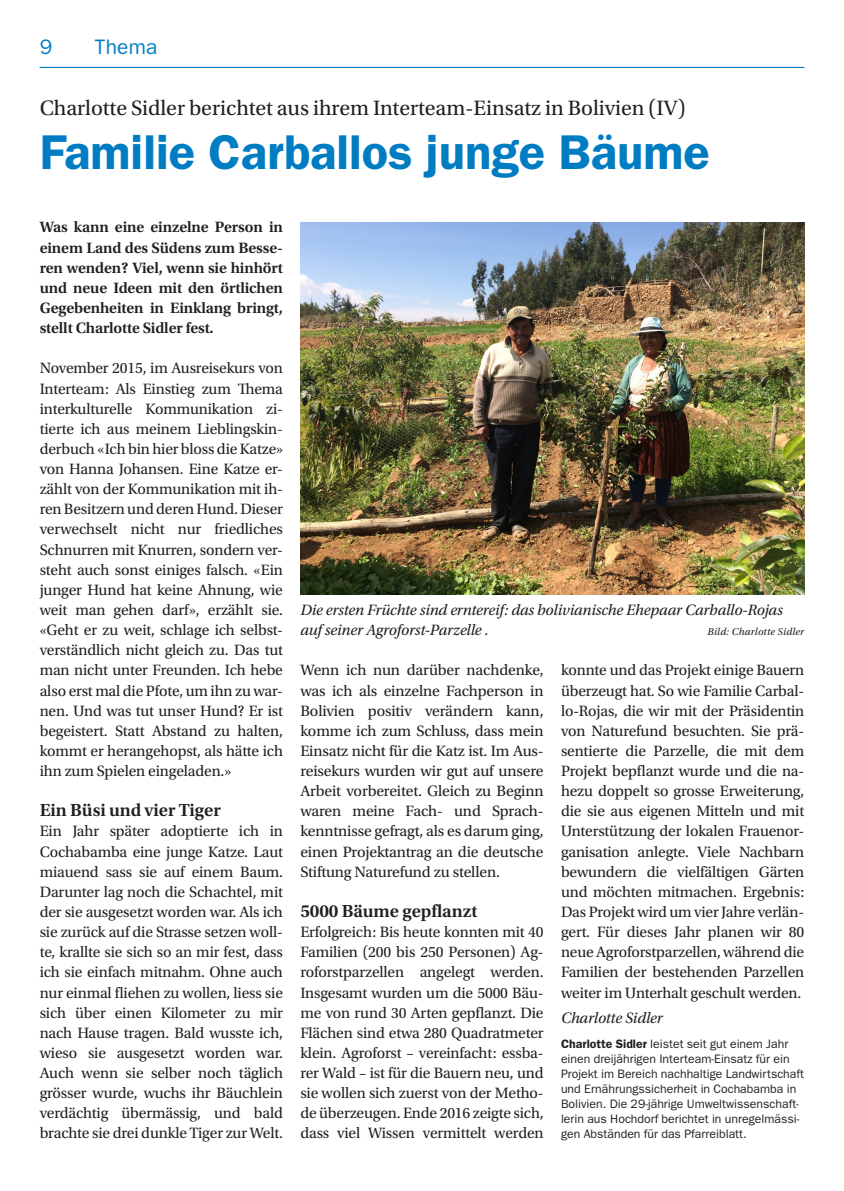
<style>
.page{position:relative;width:844px;height:1191px;background:#fff}
.page>*{position:absolute;margin:0;border:0;box-sizing:border-box;transform-origin:0 0}
.Haupttitel{font:600 49px "ITC Franklin Gothic Std";color:#007cc2}
.Uebertitel{font:21.88px "Utopia Std";color:#231f20}
.t1{font:21px "ITC Franklin Gothic Std";letter-spacing:.01em;color:#007cc2}
.Zwischentitel_Haupta{font:600 18.38px "Utopia Std";color:#231f20}
.Fliesstext{font:15.75px/20.1px "Utopia Std";letter-spacing:-.01em;color:#231f20;text-align:justify}
.Fliesstext_fett{font:600 15.75px/20.1px "Utopia Std";letter-spacing:-.01em;color:#231f20;text-align:justify}
.Bildlegende{font:italic 15.75px/20.1px "Utopia Std";letter-spacing:-.01em;color:#231f20}
.Fliesstext_kursiv{font:italic 15.75px "Utopia Std";letter-spacing:-.01em;color:#231f20}
.Kleingedrucktes{font:12.25px/15px "ITC Franklin Gothic Std";color:#231f20}
.Bildlegende-2{font:italic 10.5px "Utopia Std";letter-spacing:.02em;color:#231f20}
.s1{font-weight:600}
</style>
<div class="page">
<img style="left:300px;top:222px;width:504px;height:373px">
<hr style="left:40px;top:67px;width:764px;height:1px;background:#007cc2">
<p class="t1" style="left:40px;top:35px;width:14px">9</p>
<p class="t1" style="left:95px;top:35px;width:64px">Thema</p>
<p class="Uebertitel" style="left:40px;top:96px;width:647px">Charlotte Sidler berichtet aus ihrem Interteam-Einsatz in Bolivien (IV)</p>
<p class="Haupttitel" style="left:40px;top:123px;width:671px">Familie Carballos junge Bäume</p>
<p class="Fliesstext_fett" style="left:40px;top:217px;width:245px">Was kann eine einzelne Person in einem Land des Südens zum Besse&shy;ren wenden? Viel, wenn sie hinhört und neue Ideen mit den örtlichen Gegebenheiten in Einklang bringt, stellt Charlotte Sidler fest.</p>
<p class="Fliesstext" style="left:40px;top:358px;width:245px">November 2015, im Ausreisekurs von Interteam: Als Einstieg zum Thema interkulturelle Kommunikation zi&shy;tierte ich aus meinem Lieblingskin&shy;derbuch «Ich bin hier bloss die Katze» von Hanna Johansen. Eine Katze er&shy;zählt von der Kommunikation mit ih&shy;ren Besitzern und deren Hund. Dieser verwechselt nicht nur friedliches Schnurren mit Knurren, sondern ver&shy;steht auch sonst einiges falsch. «Ein junger Hund hat keine Ahnung, wie weit man gehen darf», erzählt sie. «Geht er zu weit, schlage ich selbst&shy;verständlich nicht gleich zu. Das tut man nicht unter Freunden. Ich hebe also erst mal die Pfote, um ihn zu war&shy;nen. Und was tut unser Hund? Er ist begeistert. Statt Abstand zu halten, kommt er herangehopst, als hätte ich ihn zum Spielen eingeladen.»</p>
<p class="Zwischentitel_Haupta" style="left:40px;top:800px;width:182px">Ein Büsi und vier Tiger</p>
<p class="Fliesstext" style="left:40px;top:821px;width:245px">Ein Jahr später adoptierte ich in Cochabamba eine junge Katze. Laut miauend sass sie auf einem Baum.<br>Darunter lag noch die Schachtel, mit der sie ausgesetzt worden war. Als ich sie zurück auf die Strasse setzen woll&shy;te, krallte sie sich so an mir fest, dass ich sie einfach mitnahm. Ohne auch nur einmal fliehen zu wollen, liess sie sich über einen Kilometer zu mir nach Hause tragen. Bald wusste ich, wieso sie ausgesetzt worden war.<br>Auch wenn sie selber noch täglich grösser wurde, wuchs ihr Bäuchlein verdächtig übermässig, und bald brachte sie drei dunkle Tiger zur Welt.</p>
<p class="Bildlegende" style="left:300px;top:600px;width:484px">Die ersten Früchte sind erntereif: das bolivianische Ehepaar Carballo-Rojas auf seiner Agroforst-Parzelle .</p>
<p class="Bildlegende-2" style="left:707px;top:626px;width:98px">Bild: Charlotte Sidler</p>
<p class="Fliesstext" style="left:561px;top:660px;width:245px">konnte und das Projekt einige Bauern überzeugt hat. So wie Familie Carbal&shy;lo-Rojas, die wir mit der Präsidentin von Naturefund besuchten. Sie prä&shy;sentierte die Parzelle, die mit dem Projekt bepflanzt wurde und die na&shy;hezu doppelt so grosse Erweiterung, die sie aus eigenen Mitteln und mit Unterstützung der lokalen Frauenor&shy;ganisation anlegte. Viele Nachbarn bewundern die vielfältigen Gärten und möchten mitmachen. Ergebnis:<br>Das Projekt wird um vier Jahre verlän&shy;gert. Für dieses Jahr planen wir 80 neue Agroforstparzellen, während die Familien der bestehenden Parzellen weiter im Unterhalt geschult werden.</p>
<p class="Fliesstext_kursiv" style="left:561px;top:1009px;width:103px">Charlotte Sidler</p>
<p class="Kleingedrucktes" style="left:561px;top:1036px;width:244px"><span class="s1">Charlotte Sidler</span> leistet seit gut einem Jahr einen dreijährigen Interteam-Einsatz für ein Projekt im Bereich nachhaltige Landwirtschaft und Ernährungssicherheit in Cochabamba in Bolivien. Die 29-jährige Umweltwissenschaft&shy;lerin aus Hochdorf berichtet in unregelmässi&shy;gen Abständen für das Pfarreiblatt.</p>
<p class="Fliesstext" style="left:300px;top:660px;width:245px">Wenn ich nun darüber nachdenke, was ich als einzelne Fachperson in Bolivien positiv verändern kann, komme ich zum Schluss, dass mein Einsatz nicht für die Katz ist. Im Aus&shy;reisekurs wurden wir gut auf unsere Arbeit vorbereitet. Gleich zu Beginn waren meine Fach- und Sprach&shy;kenntnisse gefragt, als es darum ging, einen Projektantrag an die deutsche Stiftung Naturefund zu stellen.</p>
<p class="Zwischentitel_Haupta" style="left:300px;top:900px;width:178px">5000 Bäume gepflanzt</p>
<p class="Fliesstext" style="left:300px;top:922px;width:245px">Erfolgreich: Bis heute konnten mit 40<br>Familien (200 bis 250 Personen) Ag&shy;roforstparzellen angelegt werden.<br>Insgesamt wurden um die 5000 Bäu&shy;me von rund 30 Arten gepflanzt. Die Flächen sind etwa 280 Quadratmeter klein. Agroforst – vereinfacht: essba&shy;rer Wald – ist für die Bauern neu, und sie wollen sich zuerst von der Metho&shy;de überzeugen. Ende 2016 zeigte sich, dass viel Wissen vermittelt werden</p>
</div>
